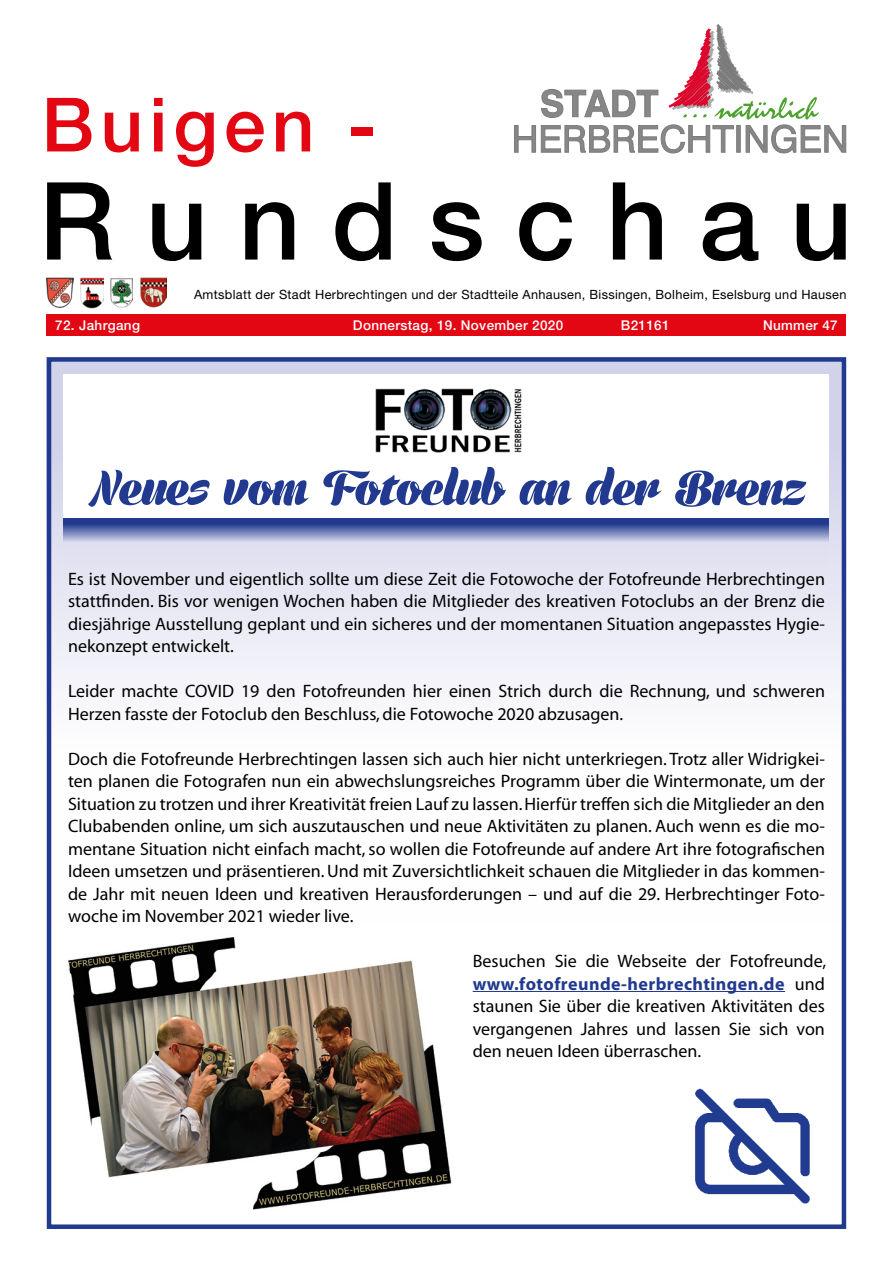
<style>
.page{position:relative;width:893px;height:1263px;background:#fff}
.page>*{position:absolute;margin:0;border:0;box-sizing:border-box;transform-origin:0 0}
.t1{font:500 108px "Helvetica Neue";letter-spacing:.285em;color:#000}
.t2{font:500 75px "Helvetica Neue";letter-spacing:.08em;color:#e30613}
.t3{font:48px "Prime Script PERSONALUSEONLY";color:#213a8f;scale:1.1 1}
.t4{font:18px/22.5px "Myriad";color:#000;text-align:justify}
.t5{font:500 13.5px "Helvetica Neue";letter-spacing:.025em;color:#fff}
.t6{font:12.75px "Helvetica Neue";letter-spacing:.025em;color:#000}
.s1{font-weight:700;color:#213a8f}
</style>
<div class="page">
<svg style="left:514px;top:24px;width:332px;height:129px"></svg>
<img style="left:46px;top:278px;width:27px;height:30px">
<img style="left:81px;top:278px;width:22px;height:30px">
<img style="left:111px;top:278px;width:22px;height:30px">
<img style="left:140px;top:278px;width:26px;height:30px">
<div style="left:47px;top:315px;width:799px;height:21px;background:#e30613"></div>
<div style="left:47px;top:357px;width:799px;height:568px;background:linear-gradient(to bottom,#d0d0ea,#fff)"></div>
<svg style="left:64px;top:518px;width:765px;height:50px;fill:#dedef0"></svg>
<div style="left:64px;top:374px;width:765px;height:144px;background:#fff"></div>
<img style="left:375px;top:388px;width:147px;height:65px">
<div style="left:47px;top:357px;width:799px;height:872px;border:4px solid #213a8f"></div>
<img style="left:695px;top:1088px;width:115px;height:116px">
<img style="left:68px;top:937px;width:383px;height:273px">
<hr style="left:473px;top:991px;width:312px;height:1px;background:#213a8f">
<h2 class="t2" style="left:41px;top:80px;width:337px">Buigen -</h2>
<h1 class="t1" style="left:39px;top:157px;width:815px">Rundschau</h1>
<p class="t6" style="left:194px;top:287px;width:654px">Amtsblatt der Stadt Herbrechtingen und der Stadtteile Anhausen, Bissingen, Bolheim, Eselsburg und Hausen</p>
<p class="t5" style="left:55px;top:317px;width:86px">72. Jahrgang</p>
<p class="t5" style="left:353px;top:317px;width:212px">Donnerstag, 19. November 2020</p>
<p class="t5" style="left:621px;top:317px;width:50px">B21161</p>
<p class="t5" style="left:763px;top:317px;width:76px">Nummer 47</p>
<h3 class="t3" style="left:88px;top:457px;width:654px">Neues vom Fotoclub an der Brenz</h3>
<p class="t4" style="left:68px;top:568px;width:758px">Es ist November und eigentlich sollte um diese Zeit die Fotowoche der Fotofreunde Herbrechtingen stattfinden. Bis vor wenigen Wochen haben die Mitglieder des kreativen Fotoclubs an der Brenz die diesjährige Ausstellung geplant und ein sicheres und der momentanen Situation angepasstes Hygie&shy;nekonzept entwickelt.</p>
<p class="t4" style="left:68px;top:681px;width:758px">Leider machte COVID 19 den Fotofreunden hier einen Strich durch die Rechnung, und schweren<br>Herzen fasste der Fotoclub den Beschluss, die Fotowoche 2020 abzusagen.</p>
<p class="t4" style="left:68px;top:748px;width:758px">Doch die Fotofreunde Herbrechtingen lassen sich auch hier nicht unterkriegen. Trotz aller Widrigkei&shy;ten planen die Fotografen nun ein abwechslungsreiches Programm über die Wintermonate, um der Situation zu trotzen und ihrer Kreativität freien Lauf zu lassen. Hierfür treffen sich die Mitglieder an den Clubabenden online, um sich auszutauschen und neue Aktivitäten zu planen. Auch wenn es die mo&shy;mentane Situation nicht einfach macht, so wollen die Fotofreunde auf andere Art ihre fotografischen Ideen umsetzen und präsentieren. Und mit Zuversichtlichkeit schauen die Mitglieder in das kommen&shy;de Jahr mit neuen Ideen und kreativen Herausforderungen – und auf die 29. Herbrechtinger Foto&shy;woche im November 2021 wieder live.</p>
<p class="t4" style="left:473px;top:951px;width:355px">Besuchen Sie die Webseite der Fotofreunde, <span class="s1">www.fotofreunde-herbrechtingen.de</span> und staunen Sie über die kreativen Aktivitäten des vergangenen Jahres und lassen Sie sich von den neuen Ideen überraschen.</p>
</div>
